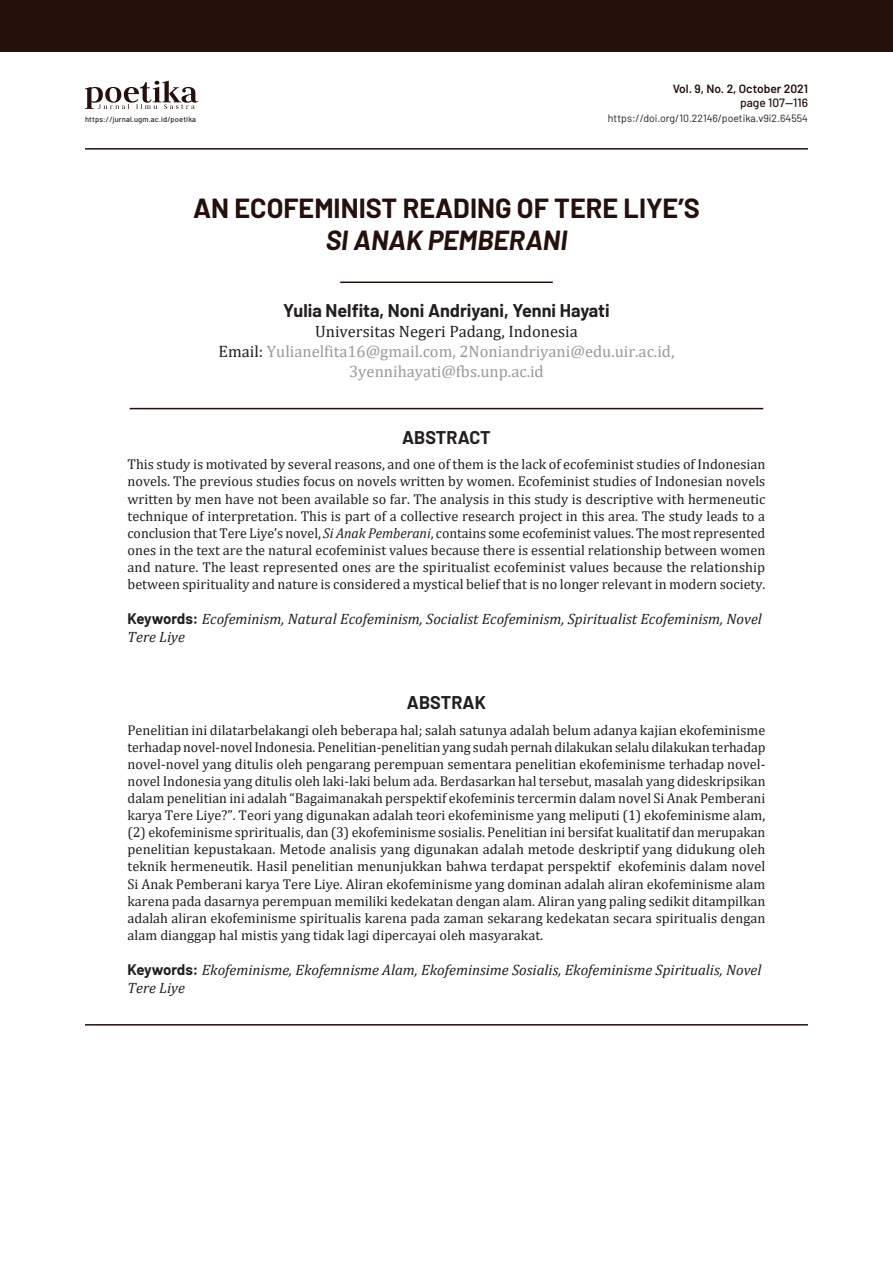
<style>
.page{position:relative;width:893px;height:1263px;background:#fff}
.page>*{position:absolute;margin:0;border:0;box-sizing:border-box;transform-origin:0 0}
.Judul{font:700 27px/32.4px "Barlow";color:#25100b;text-align:center}
.Penulis{font:700 18px "Barlow";color:#231f20}
.Jdl_Abstrak{font:700 18px "Barlow";color:#231f20}
.Identitas_Penulis{font:16.5px/19.8px "Cambria";color:#989999;text-align:center}
.Identitas_Penulis-2{font:16.5px "Cambria";color:#231f20}
.Keyword{font:italic 15px/18px "Cambria";color:#231f20}
.Abstrak{font:14.25px/17.1px "Cambria";color:#231f20;text-align:justify}
.t1{font:600 12px "Barlow";color:#25100b}
.t2{font:500 12px "Barlow";color:#25100b}
.t3{font:10.5px "Barlow";color:#231f20}
.t4{font:500 7.5px "Barlow";letter-spacing:.02em;color:#231f20}
.s1{font-style:italic}
.s2{color:#231f20}
.s3{font-family:"Barlow";font-weight:700;font-style:normal}
</style>
<div class="page">
<hr style="left:85px;top:148px;width:723px;height:2px;background:#25100b">
<div style="left:0;top:0;width:893px;height:51px;background:#25100b"></div>
<svg style="left:85px;top:81px;width:113px;height:28px"></svg>
<hr style="left:340px;top:281px;width:213px;height:2px;background:#25100b">
<hr style="left:130px;top:408px;width:633px;height:1px;background:#25100b">
<hr style="left:85px;top:1024px;width:723px;height:1px;background:#25100b">
<p class="t4" style="left:85px;top:114px;width:113px">https://jurnal.ugm.ac.id/poetika</p>
<p class="t1" style="left:673px;top:80px;width:137px">Vol. 9, No. 2, October 2021</p>
<p class="t3" style="left:608px;top:111px;width:202px">https://doi.org/10.22146/poetika.v9i2.64554</p>
<p class="t2" style="left:740px;top:94px;width:69px">page 107—116</p>
<p class="Judul" style="left:193px;top:190px;width:508px">AN ECOFEMINIST READING OF TERE LIYE’S<br><span class="s1">SI ANAK PEMBERANI</span></p>
<p class="Penulis" style="left:283px;top:298px;width:328px">Yulia Nelfita, Noni Andriyani, Yenni Hayati</p>
<p class="Identitas_Penulis-2" style="left:315px;top:322px;width:264px">Universitas Negeri Padang, Indonesia</p>
<p class="Identitas_Penulis" style="left:218px;top:341px;width:457px"><span class="s2">Email:</span> Yulianelfita16@gmail.com, 2Noniandriyani@edu.uir.ac.id,<br>3yennihayati@fbs.unp.ac.id</p>
<p class="Jdl_Abstrak" style="left:402px;top:424px;width:90px">ABSTRACT</p>
<p class="Abstrak" style="left:128px;top:456px;width:639px">This study is motivated by several reasons, and one of them is the lack of ecofeminist studies of Indonesian novels. The previous studies focus on novels written by women. Ecofeminist studies of Indonesian novels written by men have not been available so far. The analysis in this study is descriptive with hermeneutic technique of interpretation. This is part of a collective research project in this area. The study leads to a conclusion that Tere Liye’s novel, <span class="s1">Si Anak Pemberani</span>, contains some ecofeminist values. The most represented ones in the text are the natural ecofeminist values because there is essential relationship between women and nature. The least represented ones are the spiritualist ecofeminist values because the relationship between spirituality and nature is considered a mystical belief that is no longer relevant in modern society.</p>
<p class="Keyword" style="left:128px;top:609px;width:636px"><span class="s3">Keywords:</span> Ecofeminism, Natural Ecofeminism, Socialist Ecofeminism, Spiritualist Ecofeminism, Novel<br>Tere Liye</p>
<p class="Jdl_Abstrak" style="left:407px;top:689px;width:81px">ABSTRAK</p>
<p class="Abstrak" style="left:128px;top:721px;width:639px">Penelitian ini dilatarbelakangi oleh beberapa hal; salah satunya adalah belum adanya kajian ekofeminisme terhadap novel-novel Indonesia. Penelitian-penelitian yang sudah pernah dilakukan selalu dilakukan terhadap novel-novel yang ditulis oleh pengarang perempuan sementara penelitian ekofeminisme terhadap novel&shy;novel Indonesia yang ditulis oleh laki-laki belum ada. Berdasarkan hal tersebut, masalah yang dideskripsikan dalam penelitian ini adalah “Bagaimanakah perspektif ekofeminis tercermin dalam novel Si Anak Pemberani karya Tere Liye?”. Teori yang digunakan adalah teori ekofeminisme yang meliputi (1) ekofeminisme alam, (2) ekofeminisme spriritualis, dan (3) ekofeminisme sosialis. Penelitian ini bersifat kualitatif dan merupakan penelitian kepustakaan. Metode analisis yang digunakan adalah metode deskriptif yang didukung oleh teknik hermeneutik. Hasil penelitian menunjukkan bahwa terdapat perspektif ekofeminis dalam novel Si Anak Pemberani karya Tere Liye. Aliran ekofeminisme yang dominan adalah aliran ekofeminisme alam karena pada dasarnya perempuan memiliki kedekatan dengan alam. Aliran yang paling sedikit ditampilkan adalah aliran ekofeminisme spiritualis karena pada zaman sekarang kedekatan secara spiritualis dengan alam dianggap hal mistis yang tidak lagi dipercayai oleh masyarakat.</p>
<p class="Keyword" style="left:128px;top:960px;width:635px"><span class="s3">Keywords:</span> Ekofeminisme, Ekofemnisme Alam, Ekofeminsime Sosialis, Ekofeminisme Spiritualis, Novel<br>Tere Liye</p>
</div>
